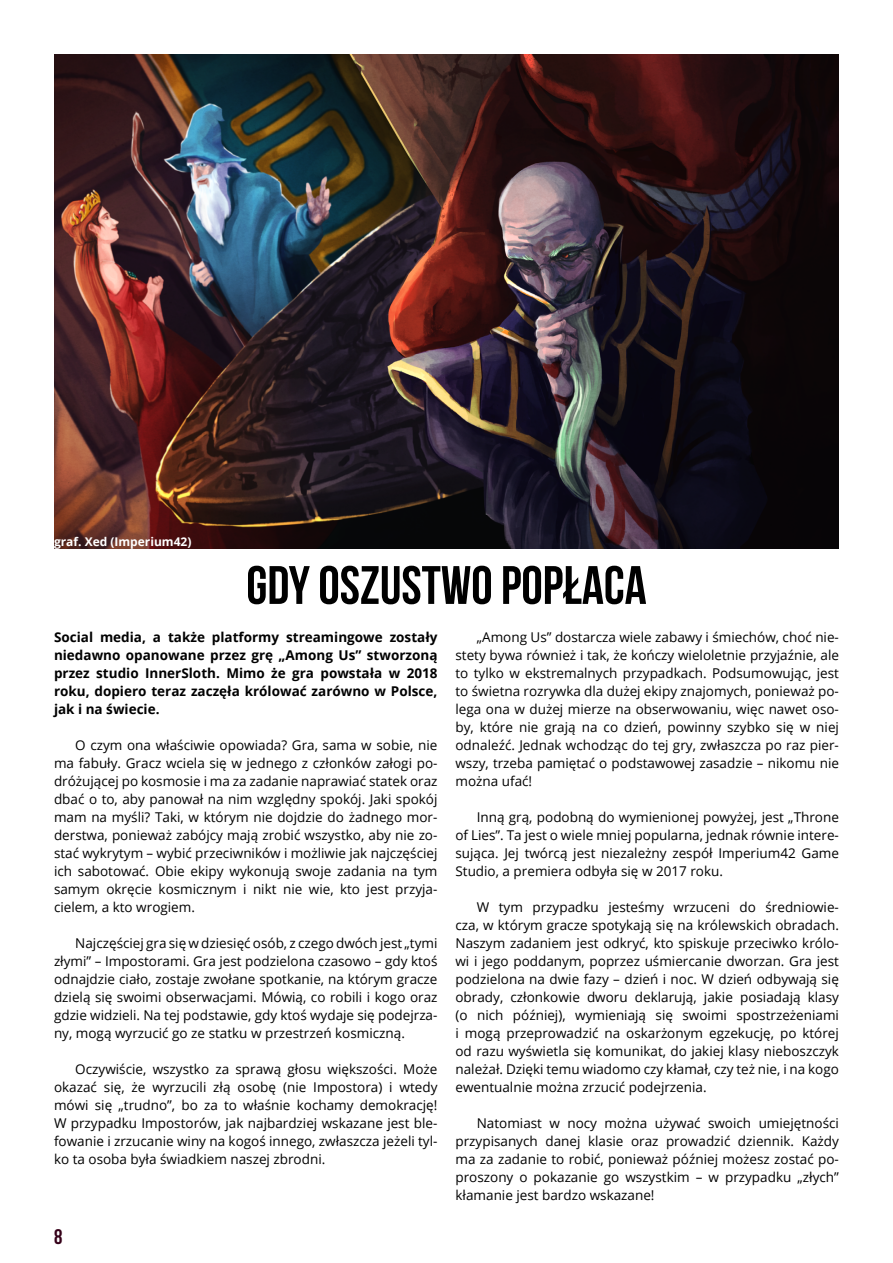
<style>
.page{position:relative;width:893px;height:1263px;background:#fff}
.page>*{position:absolute;margin:0;border:0;box-sizing:border-box;transform-origin:0 0}
.t1{font:700 54px "Bebas Neue";color:#000}
.t2{font:700 21px "Bebas Neue";color:#350019}
.t3{font:13.5px/18px "Open Sans";color:#000;text-align:justify}
.t4{font:700 13.5px/18px "Open Sans";color:#000;text-align:justify}
.t5{font:700 12px "Open Sans";color:#fff}
</style>
<div class="page">
<img style="left:54px;top:54px;width:785px;height:495px">
<p class="t5" style="left:54px;top:533px;width:139px">graf. Xed (Imperium42)</p>
<h1 class="t1" style="left:246px;top:556px;width:402px">GDY OSZUSTWO POPŁACA</h1>
<p class="t4" style="left:54px;top:628px;width:385px">Social media, a także platformy streamingowe zostały niedawno opanowane przez grę „Among Us” stworzoną przez studio InnerSloth. Mimo że gra powstała w 2018 roku, dopiero teraz zaczęła królować zarówno w Polsce, jak i na świecie.</p>
<p class="t3" style="left:54px;top:735px;width:385px;text-indent:21px">O czym ona właściwie opowiada? Gra, sama w sobie, nie ma fabuły. Gracz wciela się w jednego z członków załogi po&shy;dróżującej po kosmosie i ma za zadanie naprawiać statek oraz dbać o to, aby panował na nim względny spokój. Jaki spokój mam na myśli? Taki, w którym nie dojdzie do żadnego mor&shy;derstwa, ponieważ zabójcy mają zrobić wszystko, aby nie zo&shy;stać wykrytym – wybić przeciwników i możliwie jak najczęściej ich sabotować. Obie ekipy wykonują swoje zadania na tym samym okręcie kosmicznym i nikt nie wie, kto jest przyja&shy;cielem, a kto wrogiem.</p>
<p class="t3" style="left:54px;top:933px;width:385px;text-indent:21px">Najczęściej gra się w dziesięć osób, z czego dwóch jest „tymi złymi” – Impostorami. Gra jest podzielona czasowo – gdy ktoś odnajdzie ciało, zostaje zwołane spotkanie, na którym gracze dzielą się swoimi obserwacjami. Mówią, co robili i kogo oraz gdzie widzieli. Na tej podstawie, gdy ktoś wydaje się podejrza&shy;ny, mogą wyrzucić go ze statku w przestrzeń kosmiczną.</p>
<p class="t3" style="left:54px;top:1059px;width:385px;text-indent:21px">Oczywiście, wszystko za sprawą głosu większości. Może okazać się, że wyrzucili złą osobę (nie Impostora) i wtedy mówi się „trudno”, bo za to właśnie kochamy demokrację!<br>W przypadku Impostorów, jak najbardziej wskazane jest ble&shy;fowanie i zrzucanie winy na kogoś innego, zwłaszcza jeżeli tyl&shy;ko ta osoba była świadkiem naszej zbrodni.</p>
<h2 class="t2" style="left:54px;top:1225px;width:10px">8</h2>
<p class="t3" style="left:455px;top:627px;width:385px;text-indent:21px">„Among Us” dostarcza wiele zabawy i śmiechów, choć nie&shy;stety bywa również i tak, że kończy wieloletnie przyjaźnie, ale to tylko w ekstremalnych przypadkach. Podsumowując, jest to świetna rozrywka dla dużej ekipy znajomych, ponieważ po&shy;lega ona w dużej mierze na obserwowaniu, więc nawet oso&shy;by, które nie grają na co dzień, powinny szybko się w niej odnaleźć. Jednak wchodząc do tej gry, zwłaszcza po raz pier&shy;wszy, trzeba pamiętać o podstawowej zasadzie – nikomu nie można ufać!</p>
<p class="t3" style="left:455px;top:807px;width:385px;text-indent:21px">Inną grą, podobną do wymienionej powyżej, jest „Throne of Lies”. Ta jest o wiele mniej popularna, jednak równie intere&shy;sująca. Jej twórcą jest niezależny zespół Imperium42 Game Studio, a premiera odbyła się w 2017 roku.</p>
<p class="t3" style="left:455px;top:897px;width:385px;text-indent:21px">W tym przypadku jesteśmy wrzuceni do średniowie&shy;cza, w którym gracze spotykają się na królewskich obradach.<br>Naszym zadaniem jest odkryć, kto spiskuje przeciwko królo&shy;wi i jego poddanym, poprzez uśmiercanie dworzan. Gra jest podzielona na dwie fazy – dzień i noc. W dzień odbywają się obrady, członkowie dworu deklarują, jakie posiadają klasy (o nich później), wymieniają się swoimi spostrzeżeniami i mogą przeprowadzić na oskarżonym egzekucję, po której od razu wyświetla się komunikat, do jakiej klasy nieboszczyk należał. Dzięki temu wiadomo czy kłamał, czy też nie, i na kogo ewentualnie można zrzucić podejrzenia.</p>
<p class="t3" style="left:455px;top:1113px;width:385px;text-indent:21px">Natomiast w nocy można używać swoich umiejętności przypisanych danej klasie oraz prowadzić dziennik. Każdy ma za zadanie to robić, ponieważ później możesz zostać po&shy;proszony o pokazanie go wszystkim – w przypadku „złych” kłamanie jest bardzo wskazane!</p>
</div>
